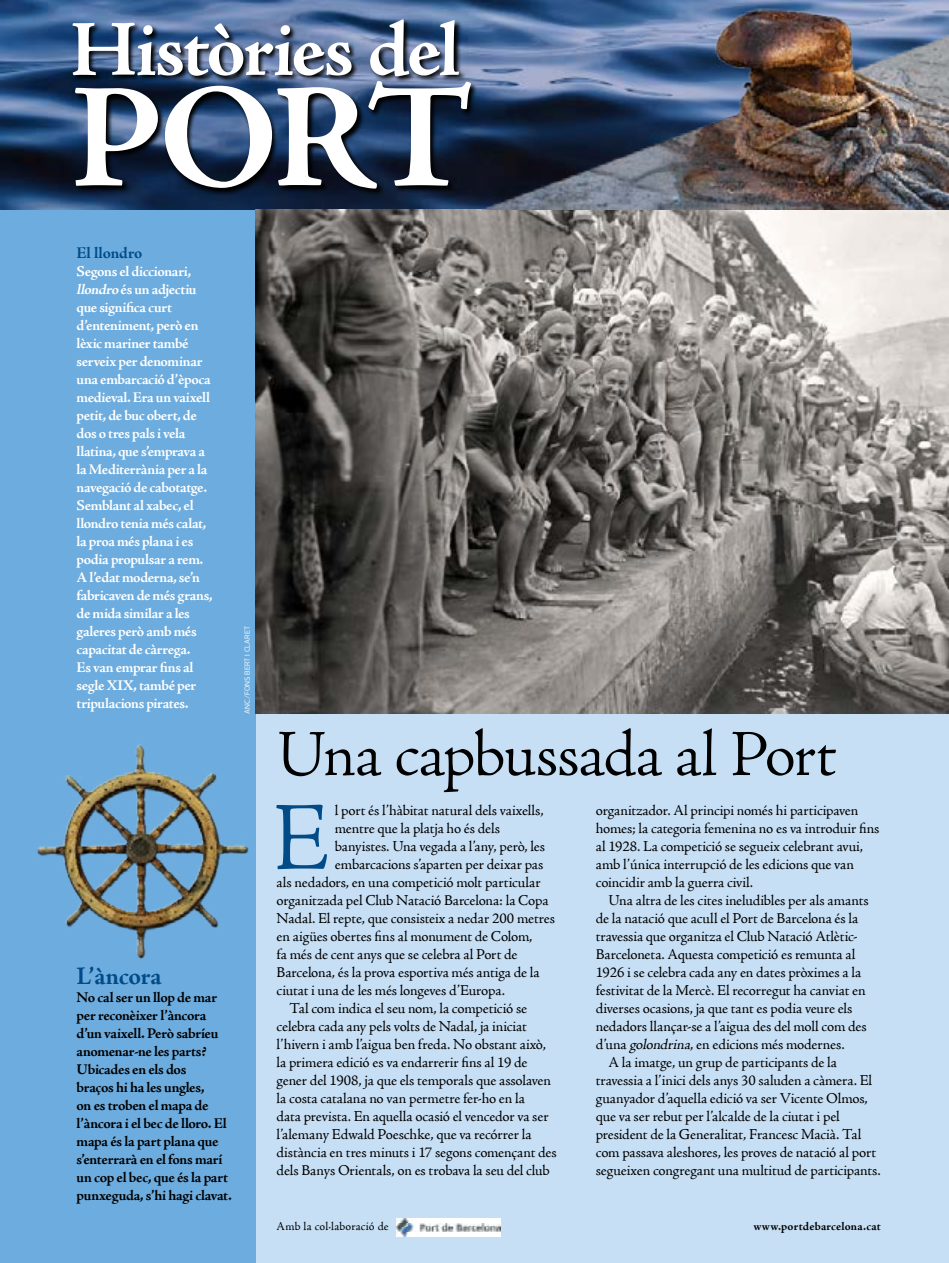
<style>
.page{position:relative;width:949px;height:1263px;background:#fff}
.page>*{position:absolute;margin:0;border:0;box-sizing:border-box;transform-origin:0 0}
.t1{font:700 150px "Adobe Jenson Pro";color:#fff}
.t2{font:300 97.35px "Adobe Jenson Pro";color:#004b88}
.t3{font:700 80.1px "Adobe Jenson Pro";letter-spacing:-.03em;color:#fff}
.t4{font:300 66px "Adobe Jenson Pro";letter-spacing:-.02em;color:#000}
.t5{font:700 25.5px "Adobe Jenson Pro";letter-spacing:-.015em;color:#004b88}
.t6{font:700 16.5px "Adobe Jenson Pro";letter-spacing:-.01em;color:#004b88}
.t7{font:15px/18px "Adobe Jenson Pro";letter-spacing:-.01em;color:#000}
.t8{font:700 15px/18px "Adobe Jenson Pro";letter-spacing:-.025em;color:#fff}
.t9{font:700 15px/18px "Adobe Jenson Pro";letter-spacing:-.02em;color:#000}
.t10{font:700 12px "Adobe Jenson Pro";letter-spacing:.015em;color:#000}
.t11{font:12px "Adobe Jenson Pro";letter-spacing:.015em;color:#000}
.t12{font:7.5px "Prelo";color:#fff}
.s1{font-style:italic}
</style>
<div class="page">
<div style="left:0;top:0;width:948px;height:1263px;background:#c7dff4"></div>
<div style="left:0;top:0;width:255px;height:1263px;background:#6dacde"></div>
<img style="left:0;top:0;width:481px;height:210px">
<img style="left:255px;top:210px;width:693px;height:504px">
<img style="left:481px;top:0;width:467px;height:210px">
<svg style="left:71px;top:19px;width:405px;height:176px;background:#23334d"></svg>
<img style="left:37px;top:744px;width:211px;height:215px">
<img style="left:396px;top:1219px;width:104px;height:17px">
<h3 class="t3" style="left:70px;top:4px;width:391px">Històries del</h3>
<h1 class="t1" style="left:71px;top:53px;width:404px">PORT</h1>
<p class="t6" style="left:77px;top:243px;width:67px">El llondro</p>
<p class="t8" style="left:77px;top:262px;width:138px">Segons el diccionari, <span class="s1">llondro</span> és un adjectiu que significa curt d’enteniment, però en lèxic mariner també serveix per denominar una embarcació d’època medieval. Era un vaixell petit, de buc obert, de dos o tres pals i vela llatina, que s’emprava a la Mediterrània per a la navegació de cabotatge.<br>Semblant al xabec, el llondro tenia més calat, la proa més plana i es podia propulsar a rem.<br>A l’edat moderna, se’n fabricaven de més grans, de mida similar a les galeres però amb més capacitat de càrrega.<br>Es van emprar fins al segle XIX, també per tripulacions pirates.</p>
<p class="t12" style="left:242px;top:714px;width:90px;rotate:-90deg">ANC/FONS BERT I CLARET</p>
<h3 class="t5" style="left:77px;top:961px;width:87px">L’àncora</h3>
<p class="t9" style="left:77px;top:989px;width:157px">No cal ser un llop de mar per reconèixer l’àncora d’un vaixell. Però sabríeu anomenar-ne les parts?<br>Ubicades en els dos<br>braços hi ha les ungles,<br>on es troben el mapa de l’àncora i el bec de lloro. El mapa és la part plana que s’enterrarà en el fons marí un cop el bec, que és la part punxeguda, s’hi hagi clavat.</p>
<h3 class="t4" style="left:276px;top:717px;width:561px">Una capbussada al Port</h3>
<h2 class="t2" style="left:272px;top:783px;width:59px">E</h2>
<p class="t7" style="left:335px;top:801px;width:210px">l port és l’hàbitat natural dels vaixells,</p>
<p class="t7" style="left:595px;top:801px;width:285px">organitzador. Al principi només hi participaven homes; la categoria femenina no es va introduir fins al 1928. La competició se segueix celebrant avui, amb l’única interrupció de les edicions que van coincidir amb la guerra civil.</p>
<p class="t7" style="left:608px;top:891px;width:261px">Una altra de les cites ineludibles per als amants</p>
<p class="t7" style="left:595px;top:909px;width:264px">de la natació que acull el Port de Barcelona és la</p>
<p class="t7" style="left:595px;top:927px;width:263px">travessia que organitza el Club Natació Atlètic-</p>
<p class="t7" style="left:595px;top:945px;width:261px">Barceloneta. Aquesta competició es remunta al</p>
<p class="t7" style="left:595px;top:963px;width:267px">1926 i se celebra cada any en dates pròximes a la</p>
<p class="t7" style="left:595px;top:981px;width:271px">festivitat de la Mercè. El recorregut ha canviat en</p>
<p class="t7" style="left:595px;top:999px;width:258px">diverses ocasions, ja que tant es podia veure els</p>
<p class="t7" style="left:595px;top:1017px;width:272px">nedadors llançar-se a l’aigua des del moll com des</p>
<p class="t7" style="left:595px;top:1035px;width:250px">d’una <span class="s1">golondrina</span>, en edicions més modernes.</p>
<p class="t7" style="left:608px;top:1053px;width:230px">A la imatge, un grup de participants de la</p>
<p class="t7" style="left:595px;top:1071px;width:278px">travessia a l’inici dels anys 30 saluden a càmera. El</p>
<p class="t7" style="left:595px;top:1089px;width:273px">guanyador d’aquella edició va ser Vicente Olmos,</p>
<p class="t7" style="left:595px;top:1107px;width:245px">que va ser rebut per l’alcalde de la ciutat i pel</p>
<p class="t7" style="left:595px;top:1125px;width:267px">president de la Generalitat, Francesc Macià. Tal</p>
<p class="t7" style="left:595px;top:1143px;width:282px">com passava aleshores, les proves de natació al port</p>
<p class="t7" style="left:595px;top:1161px;width:286px">segueixen congregant una multitud de participants.</p>
<p class="t7" style="left:335px;top:819px;width:167px">mentre que la platja ho és dels</p>
<p class="t7" style="left:335px;top:837px;width:212px">banyistes. Una vegada a l’any, però, les</p>
<p class="t7" style="left:335px;top:855px;width:210px">embarcacions s’aparten per deixar pas</p>
<p class="t7" style="left:276px;top:873px;width:265px">als nedadors, en una competició molt particular</p>
<p class="t7" style="left:276px;top:891px;width:273px">organitzada pel Club Natació Barcelona: la Copa</p>
<p class="t7" style="left:276px;top:909px;width:280px">Nadal. El repte, que consisteix a nedar 200 metres</p>
<p class="t7" style="left:276px;top:927px;width:257px">en aigües obertes fins al monument de Colom,</p>
<p class="t7" style="left:276px;top:945px;width:242px">fa més de cent anys que se celebra al Port de</p>
<p class="t7" style="left:276px;top:963px;width:264px">Barcelona, és la prova esportiva més antiga de la</p>
<p class="t7" style="left:276px;top:981px;width:230px">ciutat i una de les més longeves d’Europa.</p>
<p class="t7" style="left:289px;top:999px;width:239px">Tal com indica el seu nom, la competició se</p>
<p class="t7" style="left:276px;top:1017px;width:252px">celebra cada any pels volts de Nadal, ja iniciat</p>
<p class="t7" style="left:276px;top:1035px;width:271px">l’hivern i amb l’aigua ben freda. No obstant això,</p>
<p class="t7" style="left:276px;top:1053px;width:252px">la primera edició es va endarrerir fins al 19 de</p>
<p class="t7" style="left:276px;top:1071px;width:276px">gener del 1908, ja que els temporals que assolaven</p>
<p class="t7" style="left:276px;top:1089px;width:250px">la costa catalana no van permetre fer-ho en la</p>
<p class="t7" style="left:276px;top:1107px;width:273px">data prevista. En aquella ocasió el vencedor va ser</p>
<p class="t7" style="left:276px;top:1125px;width:256px">l’alemany Edwald Poeschke, que va recórrer la</p>
<p class="t7" style="left:276px;top:1143px;width:281px">distància en tres minuts i 17 segons començant des</p>
<p class="t7" style="left:276px;top:1161px;width:275px">dels Banys Orientals, on es trobava la seu del club</p>
<p class="t11" style="left:276px;top:1220px;width:114px">Amb la col·laboració de</p>
<p class="t10" style="left:753px;top:1220px;width:129px">www.portdebarcelona.cat</p>
</div>
